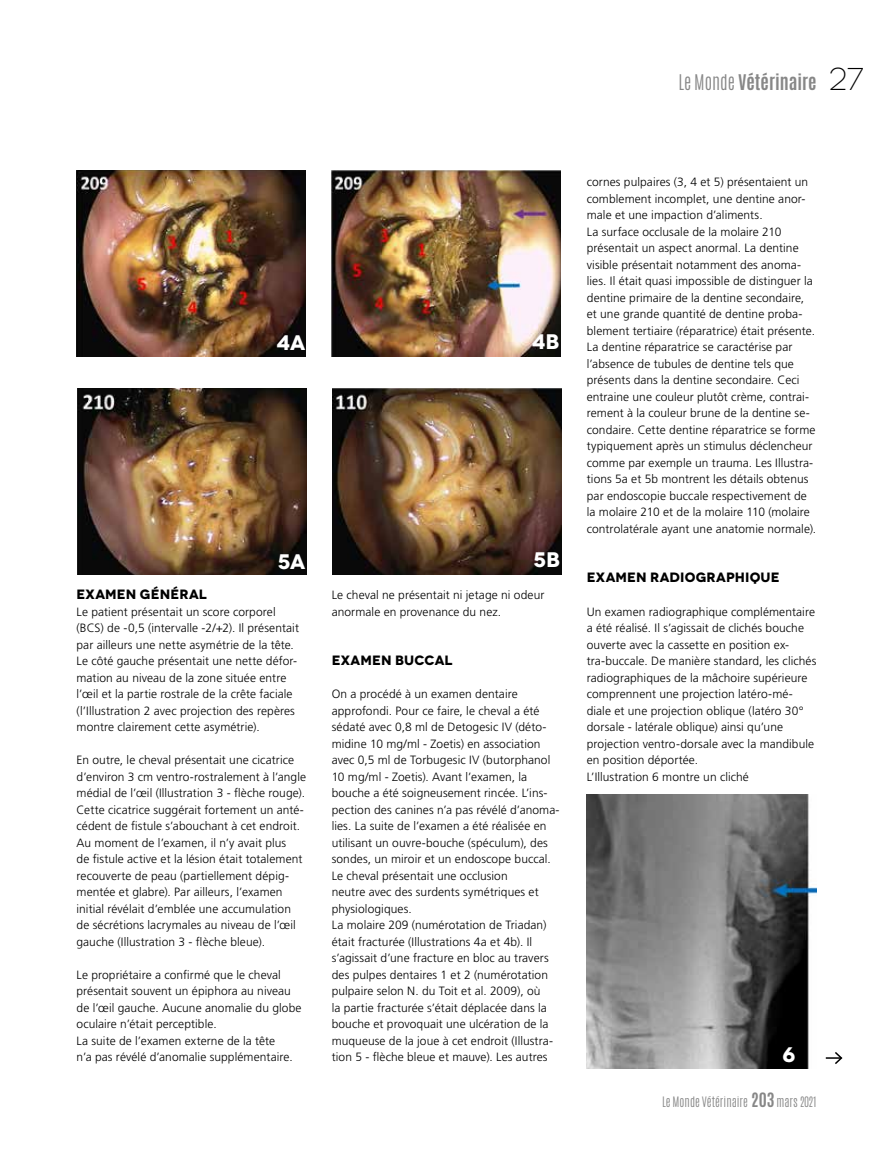
<style>
.page{position:relative;width:893px;height:1149px;background:#fff}
.page>*{position:absolute;margin:0;border:0;box-sizing:border-box;transform-origin:0 0}
.t1{font:300 31.5px "Novecentowide";color:#000}
.t2{font:700 21px "Novecentowide";letter-spacing:-.005em;color:#fff}
.t3{font:700 18px "Antonio";color:#878787}
.t4{font:700 13.5px "Novecentowide";letter-spacing:.01em;color:#000}
.t5{font:300 12px/16.5px "Frutiger";letter-spacing:.005em;color:#000}
.t6{font:300 12px "Antonio";color:#878787}
.s1{font-weight:300}
.s2{font-weight:700;font-size:16.5px}
</style>
<div class="page">
<svg style="left:826px;top:1052px;width:17px;height:12px"></svg>
<img style="left:77px;top:170px;width:229px;height:186px">
<img style="left:332px;top:170px;width:228px;height:186px">
<img style="left:77px;top:388px;width:229px;height:186px">
<img style="left:332px;top:388px;width:229px;height:186px">
<img style="left:587px;top:794px;width:229px;height:273px">
<h3 class="t3" style="left:678px;top:68px;width:140px"><span class="s1">Le Monde</span> Vétérinaire</h3>
<h1 class="t1" style="left:829px;top:61px;width:36px">27</h1>
<h2 class="t2" style="left:276px;top:329px;width:30px">4A</h2>
<h2 class="t2" style="left:532px;top:328px;width:29px">4B</h2>
<h2 class="t2" style="left:278px;top:548px;width:29px">5A</h2>
<h2 class="t2" style="left:533px;top:546px;width:28px">5B</h2>
<p class="t4" style="left:77px;top:585px;width:132px">EXAMEN GÉNÉRAL</p>
<p class="t5" style="left:77px;top:603px;width:224px">Le patient présentait un score corporel (BCS) de -0,5 (intervalle -2/+2). Il présentait par ailleurs une nette asymétrie de la tête.<br>Le côté gauche présentait une nette défor&shy;mation au niveau de la zone située entre l’œil et la partie rostrale de la crête faciale (l’Illustration 2 avec projection des repères montre clairement cette asymétrie).</p>
<p class="t5" style="left:77px;top:751px;width:231px">En outre, le cheval présentait une cicatrice d’environ 3 cm ventro-rostralement à l’angle médial de l’œil (Illustration 3 - flèche rouge).<br>Cette cicatrice suggérait fortement un anté&shy;cédent de fistule s’abouchant à cet endroit.<br>Au moment de l’examen, il n’y avait plus<br>de fistule active et la lésion était totalement recouverte de peau (partiellement dépig&shy;mentée et glabre). Par ailleurs, l’examen initial révélait d’emblée une accumulation de sécrétions lacrymales au niveau de l’œil gauche (Illustration 3 - flèche bleue).</p>
<p class="t5" style="left:77px;top:966px;width:227px">Le propriétaire a confirmé que le cheval présentait souvent un épiphora au niveau de l’œil gauche. Aucune anomalie du globe oculaire n’était perceptible.<br>La suite de l’examen externe de la tête<br>n’a pas révélé d’anomalie supplémentaire.</p>
<p class="t5" style="left:332px;top:586px;width:214px">Le cheval ne présentait ni jetage ni odeur anormale en provenance du nez.</p>
<p class="t4" style="left:332px;top:651px;width:122px">EXAMEN BUCCAL</p>
<p class="t5" style="left:332px;top:685px;width:229px">On a procédé à un examen dentaire approfondi. Pour ce faire, le cheval a été sédaté avec 0,8 ml de Detogesic IV (déto&shy;midine 10 mg/ml - Zoetis) en association avec 0,5 ml de Torbugesic IV (butorphanol 10 mg/ml - Zoetis). Avant l’examen, la bouche a été soigneusement rincée. L’ins&shy;pection des canines n’a pas révélé d’anoma&shy;lies. La suite de l’examen a été réalisée en utilisant un ouvre-bouche (spéculum), des sondes, un miroir et un endoscope buccal.<br>Le cheval présentait une occlusion<br>neutre avec des surdents symétriques et physiologiques.<br>La molaire 209 (numérotation de Triadan) était fracturée (Illustrations 4a et 4b). Il s’agissait d’une fracture en bloc au travers des pulpes dentaires 1 et 2 (numérotation pulpaire selon N. du Toit et al. 2009), où<br>la partie fracturée s’était déplacée dans la bouche et provoquait une ulcération de la muqueuse de la joue à cet endroit (Illustra&shy;tion 5 - flèche bleue et mauve). Les autres</p>
<p class="t5" style="left:587px;top:174px;width:231px">cornes pulpaires (3, 4 et 5) présentaient un comblement incomplet, une dentine anor&shy;male et une impaction d’aliments.<br>La surface occlusale de la molaire 210 présentait un aspect anormal. La dentine visible présentait notamment des anoma&shy;lies. Il était quasi impossible de distinguer la dentine primaire de la dentine secondaire, et une grande quantité de dentine proba&shy;blement tertiaire (réparatrice) était présente.<br>La dentine réparatrice se caractérise par l’absence de tubules de dentine tels que présents dans la dentine secondaire. Ceci entraine une couleur plutôt crème, contrai&shy;rement à la couleur brune de la dentine se&shy;condaire. Cette dentine réparatrice se forme typiquement après un stimulus déclencheur comme par exemple un trauma. Les Illustra&shy;tions 5a et 5b montrent les détails obtenus par endoscopie buccale respectivement de la molaire 210 et de la molaire 110 (molaire controlatérale ayant une anatomie normale).</p>
<p class="t4" style="left:587px;top:569px;width:195px">EXAMEN RADIOGRAPHIQUE</p>
<p class="t5" style="left:587px;top:603px;width:231px">Un examen radiographique complémentaire a été réalisé. Il s’agissait de clichés bouche ouverte avec la cassette en position ex&shy;tra-buccale. De manière standard, les clichés radiographiques de la mâchoire supérieure comprennent une projection latéro-mé&shy;diale et une projection oblique (latéro 30° dorsale - latérale oblique) ainsi qu’une projection ventro-dorsale avec la mandibule en position déportée.<br>L’Illustration 6 montre un cliché</p>
<h2 class="t2" style="left:782px;top:1041px;width:14px">6</h2>
<p class="t6" style="left:662px;top:1093px;width:156px">Le Monde Vétérinaire <span class="s2">203</span> mars 2021</p>
</div>
